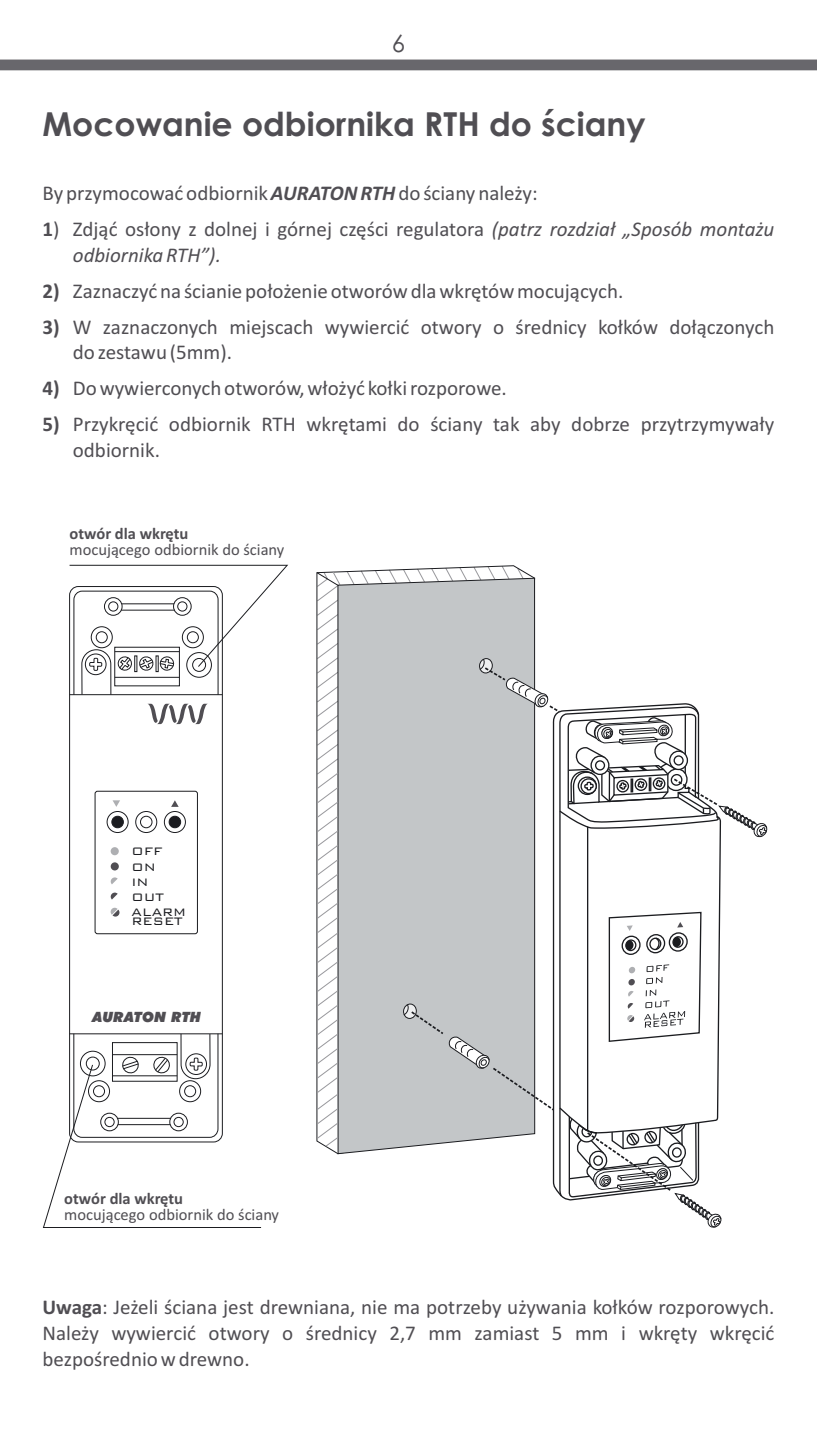
<style>
.page{position:relative;width:817px;height:1446px;background:#fff}
.page>*{position:absolute;margin:0;border:0;box-sizing:border-box;transform-origin:0 0}
.t1{font:700 33px "Century Gothic";color:#504e53}
.t2{font:24px "Century Gothic";color:#504e53}
.t3{font:21px/25.5px "Calibri";color:#504e53}
.t4{font:italic 21px/25.5px "Calibri";color:#504e53}
.t5{font:16.5px "Calibri";color:#504e53}
.t6{font:700 16.5px "Calibri";color:#504e53}
.t7{font:300 14.4px/15px "Bank Gothic L2";color:#1b1c20}
.t8{font:italic 900 14.1px "Futura BT";color:#504e53}
.s1{font-weight:700;font-style:italic}
.s2{font-weight:700;font-style:normal}
.s3{font-style:normal}
.s4{font-weight:700}
</style>
<div class="page">
<div style="left:337px;top:577px;width:198px;height:577px;background:#c3c6c8"></div>
<div style="left:0;top:60px;width:816px;height:10px;background:#68676c"></div>
<hr style="left:587px;top:826px;width:1px;height:304px;background:#1b1c20">
<svg style="left:552px;top:869px;width:169px;height:212px"></svg>
<svg style="left:316px;top:567px;width:123px;height:580px"></svg>
<svg style="left:409px;top:1010px;width:264px;height:183px"></svg>
<svg style="left:447px;top:1035px;width:43px;height:34px"></svg>
<svg style="left:479px;top:658px;width:288px;height:179px"></svg>
<svg style="left:558px;top:1106px;width:164px;height:122px"></svg>
<div style="left:95px;top:791px;width:103px;height:143px;border:1px solid #1b1c20;border-radius:2px"></div>
<div style="left:135px;top:811px;width:22px;height:22px;border:1px solid #1b1c20;border-radius:50%"></div>
<div style="left:140px;top:816px;width:12px;height:12px;background:#fff;border:1px solid #1b1c20;border-radius:50%"></div>
<div style="left:164px;top:811px;width:22px;height:22px;border:1px solid #1b1c20;border-radius:50%"></div>
<div style="left:169px;top:816px;width:12px;height:12px;background:#1b1c20;border:1px solid #1b1c20;border-radius:50%"></div>
<div style="left:107px;top:811px;width:21px;height:22px;border:1px solid #1b1c20;border-radius:50%"></div>
<div style="left:111px;top:816px;width:13px;height:12px;background:#1b1c20;border:1px solid #1b1c20;border-radius:50%"></div>
<svg style="left:148px;top:704px;width:59px;height:20px"></svg>
<svg style="left:171px;top:800px;width:8px;height:7px"></svg>
<div style="left:111px;top:862px;width:8px;height:8px;background:#504e53;border-radius:50%"></div>
<div style="left:111px;top:847px;width:8px;height:8px;background:#aeafb2;border-radius:50%"></div>
<svg style="left:111px;top:877px;width:7px;height:7px"></svg>
<svg style="left:111px;top:892px;width:7px;height:7px"></svg>
<svg style="left:111px;top:908px;width:8px;height:8px"></svg>
<svg style="left:112px;top:800px;width:8px;height:7px"></svg>
<svg style="left:69px;top:565px;width:219px;height:130px"></svg>
<svg style="left:43px;top:1033px;width:219px;height:195px"></svg>
<p class="t2" style="left:391px;top:34px;width:15px">6</p>
<h1 class="t1" style="left:43px;top:111px;width:604px">Mocowanie odbiornika RTH do ściany</h1>
<p class="t3" style="left:43px;top:182px;width:496px">By przymocować odbiornik <span class="s1">AURATON RTH</span>do ściany należy:</p>
<p class="t4" style="left:73px;top:218px;width:702px;text-indent:-30px"><span class="s2">1</span><span class="s3">) Zdjąć osłony z dolnej i górnej części regulatora</span> (patrz rozdział „Sposób montażu odbiornika RTH”).</p>
<p class="t3" style="left:42px;top:280px;width:582px"><span class="s4">2)</span> Zaznaczyć na ścianie położenie otworów dla wkrętów mocujących.</p>
<p class="t3" style="left:73px;top:316px;width:702px;text-indent:-30px"><span class="s4">3)</span> W zaznaczonych miejscach wywiercić otwory o średnicy kołków dołączonych do zestawu (5mm).</p>
<p class="t3" style="left:42px;top:377px;width:466px"><span class="s4">4)</span> Do wywierconych otworów, włożyć kołki rozporowe.</p>
<p class="t3" style="left:73px;top:413px;width:702px;text-indent:-30px"><span class="s4">5)</span> Przykręcić odbiornik RTH wkrętami do ściany tak aby dobrze przytrzymywały odbiornik.</p>
<p class="t6" style="left:70px;top:526px;width:120px">otwór dla wkrętu</p>
<p class="t5" style="left:70px;top:543px;width:216px">mocującego odbiornik do ściany</p>
<p class="t7" style="left:131px;top:844px;width:56px">OFF<br>ON<br>IN<br>OUT<br>ALARM</p>
<p class="t7" style="left:131px;top:914px;width:53px">RESET</p>
<p class="t8" style="left:92px;top:1011px;width:110px">AURATON RTH</p>
<p class="t6" style="left:64px;top:1192px;width:120px">otwór dla wkrętu</p>
<p class="t5" style="left:64px;top:1208px;width:216px">mocującego odbiornik do ściany</p>
<p class="t3" style="left:43px;top:1296px;width:733px;text-align:justify"><span class="s4">Uwaga</span>: Jeżeli ściana jest drewniana, nie ma potrzeby używania kołków rozporowych.<br>Należy wywiercić otwory o średnicy 2,7 mm zamiast 5 mm i wkręty wkręcić bezpośrednio w drewno.</p>
</div>
